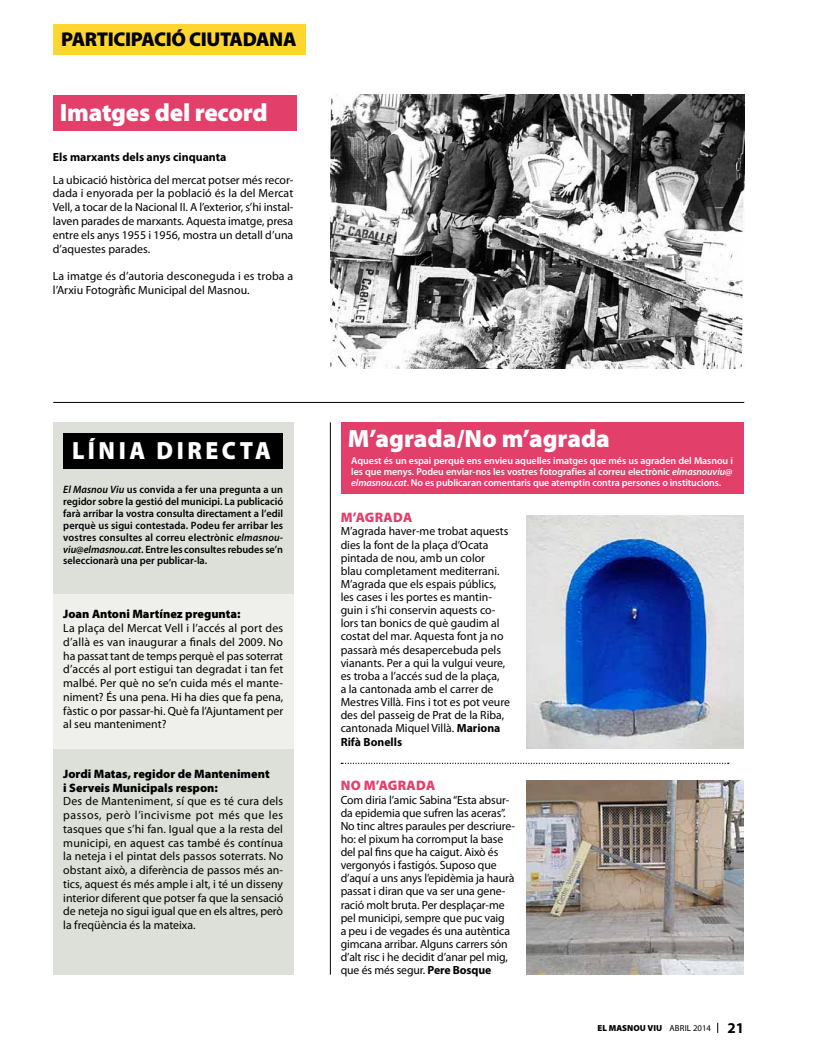
<style>
.page{position:relative;width:815px;height:1053px;background:#fff}
.page>*{position:absolute;margin:0;border:0;box-sizing:border-box;transform-origin:0 0}
.t1{font:900 25px "Myriad Pro";letter-spacing:-.01em;color:#fff}
.t2{font:900 25px "Myriad Pro";letter-spacing:-.01em;color:#fff;scale:.94 1}
.t3{font:900 20px "Myriad Pro";letter-spacing:-.02em;color:#000}
.t4{font:900 13.75px "Myriad Pro";color:#e33f6b}
.t5{font:900 12.25px/13.8px "Myriad Pro";color:#000}
.t6{font:11.88px/13.1px "Myriad Pro";letter-spacing:-.005em;color:#000;text-align:justify}
.t7{font:700 11.88px "Myriad Pro";color:#000}
.t8{font:600 10.62px/11.9px "Myriad Pro";color:#000;text-align:justify}
.t9{font:600 10px/10.6px "Myriad Pro";letter-spacing:-.01em;color:#fff;text-align:justify}
.t10{font:900 8.75px "Myriad Pro";color:#000}
.s1{font-style:italic}
.s2{font-weight:700}
.s3{font-weight:400}
.s4{font-weight:700;font-size:15px}
</style>
<div class="page">
<div style="left:53px;top:24px;width:253px;height:30px;background:#ffd530"></div>
<div style="left:53px;top:422px;width:240px;height:552px;background:#dce0d8"></div>
<div style="left:53px;top:593px;width:240px;height:155px;background:#eff0ec"></div>
<div style="left:53px;top:96px;width:244px;height:35px;background:#e33f6b"></div>
<img style="left:527px;top:515px;width:216px;height:233px">
<div style="left:341px;top:422px;width:402px;height:72px;background:#e33f6b"></div>
<svg style="left:341px;top:762px;width:388px;height:2px"></svg>
<hr style="left:53px;top:402px;width:691px;height:1px;background:#000">
<div style="left:63px;top:433px;width:220px;height:35px;background:#000"></div>
<hr style="left:330px;top:422px;width:1px;height:552px;background:#000">
<img style="left:331px;top:94px;width:413px;height:274px">
<img style="left:527px;top:780px;width:216px;height:194px">
<h2 class="t3" style="left:61px;top:26px;width:237px">PARTICIPACIÓ CIUTADANA</h2>
<h1 class="t1" style="left:60px;top:96px;width:209px">Imatges del record</h1>
<p class="t7" style="left:53px;top:149px;width:175px">Els marxants dels anys cinquanta</p>
<p class="t6" style="left:53px;top:173px;width:242px;line-height:13.8px">La ubicació històrica del mercat potser més recor&shy;dada i enyorada per la població és la del Mercat Vell, a tocar de la Nacional II. A l’exterior, s’hi instal· laven parades de marxants. Aquesta imatge, presa entre els anys 1955 i 1956, mostra un detall d’una d’aquestes parades.</p>
<p class="t6" style="left:53px;top:269px;width:242px;line-height:13.8px">La imatge és d’autoria desconeguda i es troba a l’Arxiu Fotogràfic Municipal del Masnou.</p>
<h1 class="t2" style="left:72px;top:434px;width:108px">l ínia directa</h1>
<p class="t8" style="left:63px;top:483px;width:221px"><span class="s1">El Masnou Viu</span> us convida a fer una pregunta a un regidor sobre la gestió del municipi. La publicació farà arribar la vostra consulta directament a l’edil perquè us sigui contestada. Podeu fer arribar les vostres consultes al correu electrònic <span class="s1">elmasnou&shy;viu@elmasnou.cat</span>. Entre les consultes rebudes se’n seleccionarà una per publicar-la.</p>
<p class="t5" style="left:63px;top:607px;width:179px">Joan Antoni Martínez pregunta:</p>
<p class="t6" style="left:63px;top:621px;width:222px;line-height:13.8px">La plaça del Mercat Vell i l’accés al port des d’allà es van inaugurar a finals del 2009. No ha passat tant de temps perquè el pas soterrat d’accés al port estigui tan degradat i tan fet malbé. Per què no se’n cuida més el mante&shy;niment? És una pena. Hi ha dies que fa pena, fàstic o por passar-hi. Què fa l’Ajuntament per al seu manteniment?</p>
<p class="t5" style="left:63px;top:766px;width:208px">Jordi Matas, regidor de Manteniment i Serveis Municipals respon:</p>
<p class="t6" style="left:63px;top:794px;width:222px;line-height:13.8px">Des de Manteniment, sí que es té cura dels passos, però l’incivisme pot més que les tasques que s’hi fan. Igual que a la resta del municipi, en aquest cas també és contínua la neteja i el pintat dels passos soterrats. No obstant això, a diferència de passos més an&shy;tics, aquest és més ample i alt, i té un disseny interior diferent que potser fa que la sensació de neteja no sigui igual que en els altres, però la freqüència és la mateixa.</p>
<h1 class="t1" style="left:348px;top:422px;width:264px">M’agrada/No m’agrada</h1>
<p class="t9" style="left:351px;top:455px;width:383px">Aquest és un espai perquè ens envieu aquelles imatges que més us agraden del Masnou i les que menys. Podeu enviar-nos les vostres fotografies al correu electrònic <span class="s1">elmasnouviu@ elmasnou.cat</span>. No es publicaran comentaris que atemptin contra persones o institucions.</p>
<p class="t4" style="left:341px;top:508px;width:26px">M’agrada</p>
<p class="t6" style="left:341px;top:524px;width:171px;text-align:left">M’agrada haver-me trobat aquests dies la font de la plaça d’Ocata pintada de nou, amb un color<br>blau completament mediterrani.<br>M’agrada que els espais públics, les cases i les portes es mantin&shy;guin i s’hi conservin aquests co&shy;lors tan bonics de què gaudim al costat del mar. Aquesta font ja no passarà més desapercebuda pels vianants. Per a qui la vulgui veure, es troba a l’accés sud de la plaça,<br>a la cantonada amb el carrer de<br>Mestres Villà. Fins i tot es pot veure des del passeig de Prat de la Riba, cantonada Miquel Villà. <span class="s2">Mariona<br>Rifà Bonells</span></p>
<p class="t4" style="left:341px;top:776px;width:49px">No m’agrada</p>
<p class="t6" style="left:341px;top:792px;width:176px;text-align:left">Com diria l’amic Sabina “Esta absur&shy;da epidemia que sufren las aceras”.<br>No tinc altres paraules per descriure&shy;ho: el pixum ha corromput la base del pal fins que ha caigut. Això és vergonyós i fastigós. Suposo que d’aquí a uns anys l’epidèmia ja haurà passat i diran que va ser una gene&shy;ració molt bruta. Per desplaçar-me pel municipi, sempre que puc vaig<br>a peu i de vegades és una autèntica gimcana arribar. Alguns carrers són d’alt risc i he decidit d’anar pel mig, que és més segur. <span class="s2">Pere Bosque</span></p>
<p class="t10" style="left:598px;top:1022px;width:148px">EL MASNOU VIU <span class="s3">ABRIL 2014</span> <span class="s4">21</span></p>
</div>
